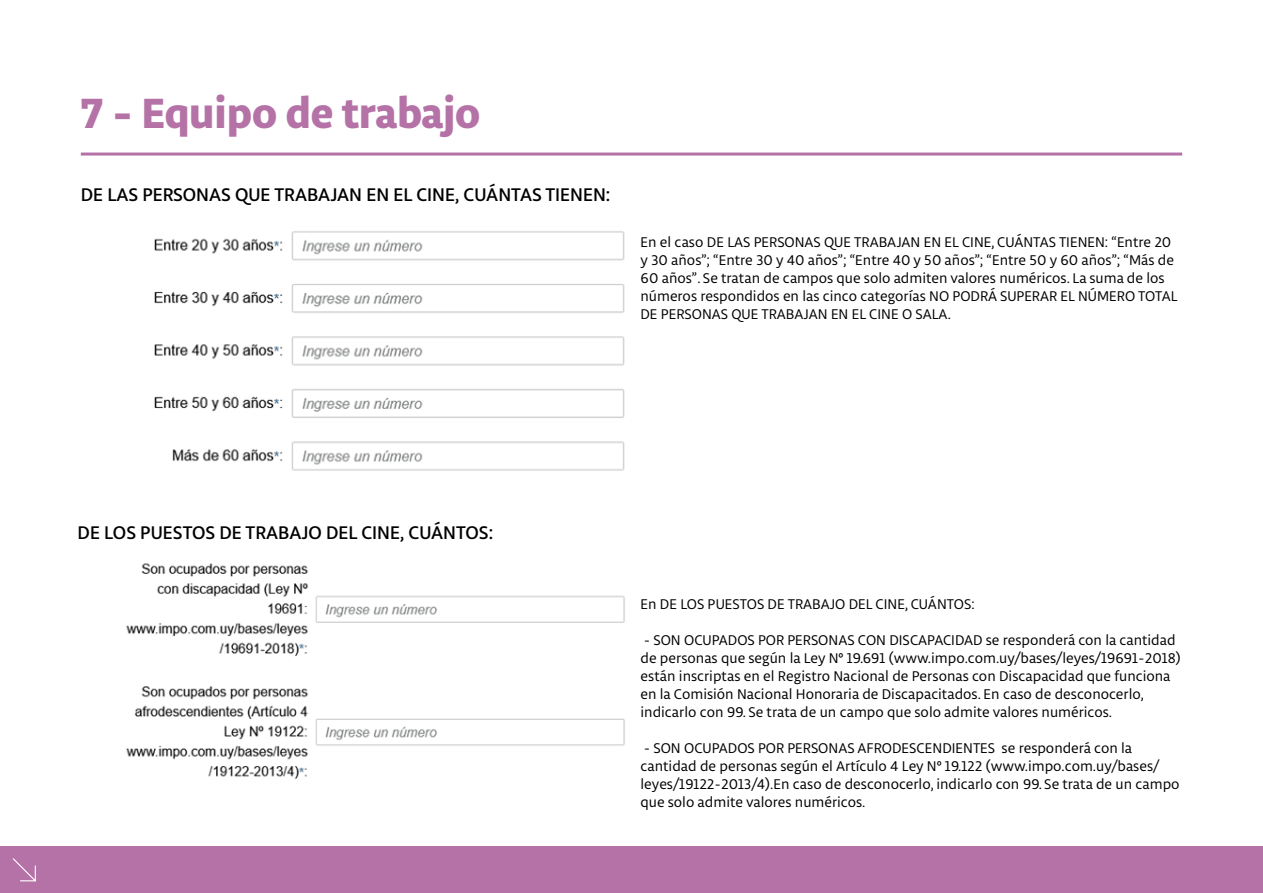
<style>
.page{position:relative;width:1263px;height:893px;background:#fff}
.page>*{position:absolute;margin:0;border:0;box-sizing:border-box;transform-origin:0 0}
.t1{font:800 45px "Libertad";color:#b572a7}
.t2{font:500 19.5px "Libertad";color:#000}
.t3{font:15px/18px "Libertad";color:#000}
</style>
<div class="page">
<div style="left:0;top:846px;width:1263px;height:47px;background:#b572a7"></div>
<svg style="left:13px;top:858px;width:23px;height:24px"></svg>
<hr style="left:81px;top:153px;width:1101px;height:3px;background:#b572a7">
<img style="left:154px;top:231px;width:471px;height:240px">
<img style="left:126px;top:563px;width:499px;height:217px">
<h1 class="t1" style="left:81px;top:81px;width:401px">7 - Equipo de trabajo</h1>
<h2 class="t2" style="left:81px;top:182px;width:531px">DE LAS PERSONAS QUE TRABAJAN EN EL CINE, CUÁNTAS TIENEN:</h2>
<p class="t3" style="left:640px;top:233px;width:539px">En el caso DE LAS PERSONAS QUE TRABAJAN EN EL CINE, CUÁNTAS TIENEN: “Entre 20 y 30 años”; “Entre 30 y 40 años”; “Entre 40 y 50 años”; “Entre 50 y 60 años”; “Más de 60 años”. Se tratan de campos que solo admiten valores numéricos. La suma de los números respondidos en las cinco categorías NO PODRÁ SUPERAR EL NÚMERO TOTAL DE PERSONAS QUE TRABAJAN EN EL CINE O SALA.</p>
<h2 class="t2" style="left:78px;top:520px;width:417px">DE LOS PUESTOS DE TRABAJO DEL CINE, CUÁNTOS:</h2>
<p class="t3" style="left:640px;top:594px;width:336px">En DE LOS PUESTOS DE TRABAJO DEL CINE, CUÁNTOS:</p>
<p class="t3" style="left:640px;top:630px;width:542px">- SON OCUPADOS POR PERSONAS CON DISCAPACIDAD se responderá con la cantidad de personas que según la Ley Nº 19.691 (www.impo.com.uy/bases/leyes/19691-2018) están inscriptas en el Registro Nacional de Personas con Discapacidad que funciona en la Comisión Nacional Honoraria de Discapacitados. En caso de desconocerlo, indicarlo con 99. Se trata de un campo que solo admite valores numéricos.</p>
<p class="t3" style="left:640px;top:738px;width:541px">- SON OCUPADOS POR PERSONAS AFRODESCENDIENTES se responderá con la cantidad de personas según el Artículo 4 Ley Nº 19.122 (www.impo.com.uy/bases/ leyes/19122-2013/4).En caso de desconocerlo, indicarlo con 99. Se trata de un campo que solo admite valores numéricos.</p>
</div>
